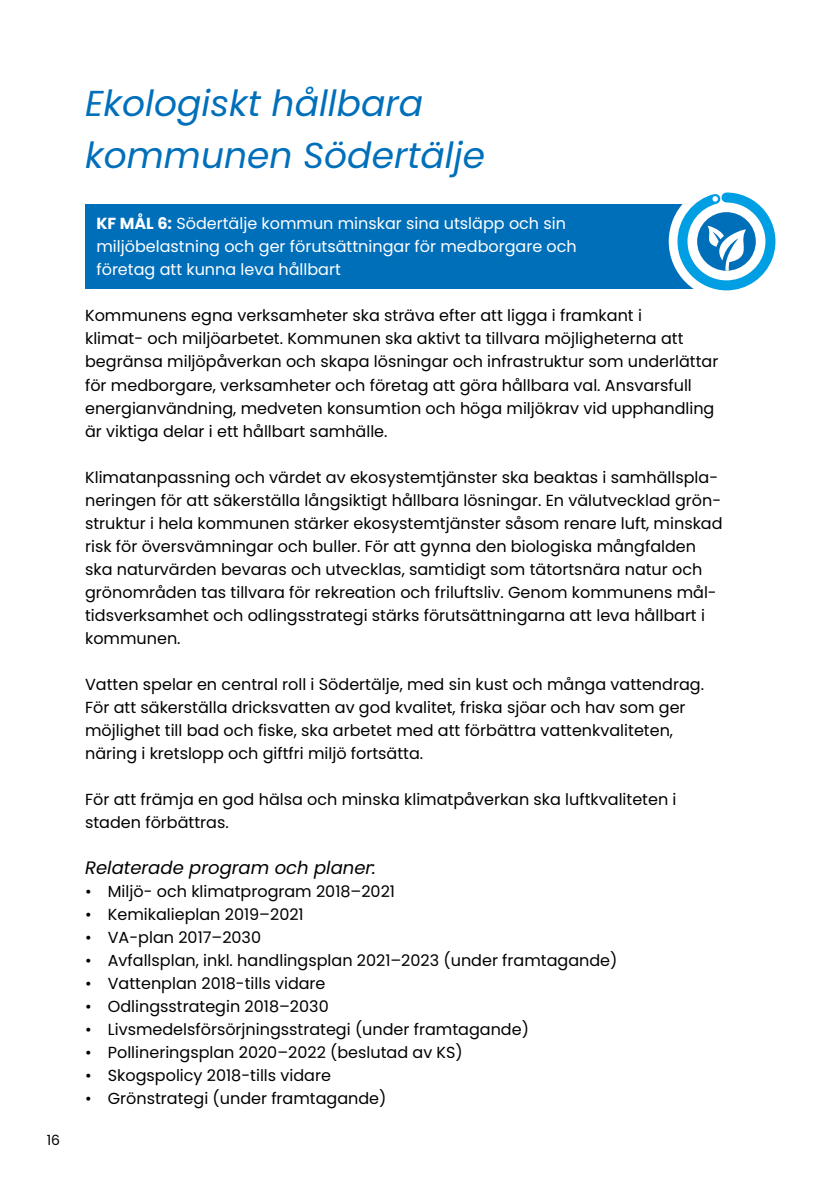
<style>
.page{position:relative;width:840px;height:1191px;background:#fff}
.page>*{position:absolute;margin:0;border:0;box-sizing:border-box;transform-origin:0 0}
.Rubrik_Mål{font:italic 36px/52px "Poppins Latin";color:#006fba}
.Rubrik_3{font:italic 18px "Poppins Latin";color:#000}
.Brödtext_Poppins{font:16px/23px "Poppins Latin";color:#000}
.Brödtext_Lista_X{font:16px "Poppins Latin";color:#000}
.Brödtext_Mål{font:16px/23px "Poppins Latin";color:#fff}
.t1{font:14px "Poppins Latin";color:#000}
.s1{font-weight:700}
</style>
<div class="page">
<div style="left:85px;top:204px;width:641px;height:85px;background:#006fba"></div>
<div style="left:668px;top:184px;width:115px;height:115px;background:#fff;border-radius:50%"></div>
<svg style="left:672px;top:192px;width:104px;height:99px"></svg>
<p class="t1" style="left:47px;top:1131px;width:15px">16</p>
<p class="Rubrik_Mål" style="left:85px;top:77px;width:401px">Ekologiskt hållbara kommunen Södertälje</p>
<p class="Brödtext_Mål" style="left:96px;top:212px;width:481px"><span class="s1">KF MÅL 6:</span> Södertälje kommun minskar sina utsläpp och sin miljöbelastning och ger förutsättningar för medborgare och företag att kunna leva hållbart</p>
<p class="Brödtext_Poppins" style="left:85px;top:304px;width:634px">Kommunens egna verksamheter ska sträva efter att ligga i framkant i<br>klimat- och miljöarbetet. Kommunen ska aktivt ta tillvara möjligheterna att begränsa miljöpåverkan och skapa lösningar och infrastruktur som underlättar för medborgare, verksamheter och företag att göra hållbara val. Ansvarsfull energianvändning, medveten konsumtion och höga miljökrav vid upphandling är viktiga delar i ett hållbart samhälle.</p>
<p class="Brödtext_Poppins" style="left:85px;top:465px;width:638px">Klimatanpassning och värdet av ekosystemtjänster ska beaktas i samhällspla&shy;neringen för att säkerställa långsiktigt hållbara lösningar. En välutvecklad grön&shy;struktur i hela kommunen stärker ekosystemtjänster såsom renare luft, minskad risk för översvämningar och buller. För att gynna den biologiska mångfalden ska naturvärden bevaras och utvecklas, samtidigt som tätortsnära natur och grönområden tas tillvara för rekreation och friluftsliv. Genom kommunens mål&shy;tidsverksamhet och odlingsstrategi stärks förutsättningarna att leva hållbart i kommunen.</p>
<p class="Brödtext_Poppins" style="left:85px;top:672px;width:620px">Vatten spelar en central roll i Södertälje, med sin kust och många vattendrag.<br>För att säkerställa dricksvatten av god kvalitet, friska sjöar och hav som ger möjlighet till bad och fiske, ska arbetet med att förbättra vattenkvaliteten, näring i kretslopp och giftfri miljö fortsätta.</p>
<p class="Brödtext_Poppins" style="left:85px;top:787px;width:592px">För att främja en god hälsa och minska klimatpåverkan ska luftkvaliteten i staden förbättras.</p>
<h3 class="Rubrik_3" style="left:85px;top:856px;width:292px">Relaterade program och planer:</h3>
<p class="Brödtext_Lista_X" style="left:85px;top:881px;width:311px">• Miljö- och klimatprogram 2018–2021</p>
<p class="Brödtext_Lista_X" style="left:85px;top:904px;width:220px">• Kemikalieplan 2019–2021</p>
<p class="Brödtext_Lista_X" style="left:85px;top:927px;width:177px">• VA-plan 2017–2030</p>
<p class="Brödtext_Lista_X" style="left:85px;top:950px;width:533px">• Avfallsplan, inkl. handlingsplan 2021–2023 (under framtagande)</p>
<p class="Brödtext_Lista_X" style="left:85px;top:973px;width:242px">• Vattenplan 2018-tills vidare</p>
<p class="Brödtext_Lista_X" style="left:85px;top:996px;width:245px">• Odlingsstrategin 2018–2030</p>
<p class="Brödtext_Lista_X" style="left:85px;top:1019px;width:445px">• Livsmedelsförsörjningsstrategi (under framtagande)</p>
<p class="Brödtext_Lista_X" style="left:85px;top:1042px;width:379px">• Pollineringsplan 2020–2022 (beslutad av KS)</p>
<p class="Brödtext_Lista_X" style="left:85px;top:1065px;width:247px">• Skogspolicy 2018-tills vidare</p>
<p class="Brödtext_Lista_X" style="left:85px;top:1088px;width:303px">• Grönstrategi (under framtagande)</p>
</div>
